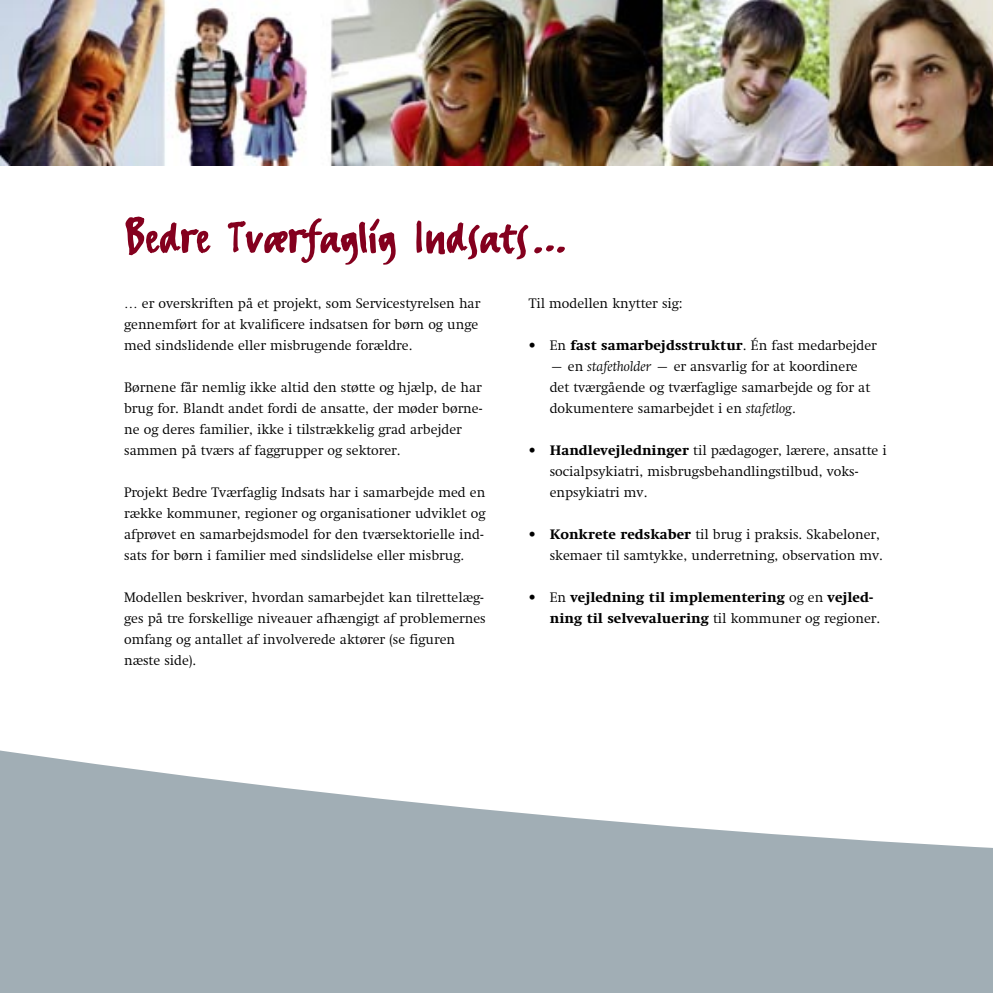
<style>
.page{position:relative;width:993px;height:993px;background:#fff}
.page>*{position:absolute;margin:0;border:0;box-sizing:border-box;transform-origin:0 0}
.t1{font:56px "Erikrighthand";color:#84001e}
.t2{font:300 14px/21px "Swift Com";color:#000}
.t3{font:800 14px/21px "Swift Com";color:#000}
.s1{font-weight:300}
.s2{font-style:italic}
.s3{font-weight:800}
</style>
<div class="page">
<svg style="left:0;top:750px;width:992px;height:242px;fill:#a1aeb5"></svg>
<img style="left:0;top:0;width:992px;height:165px">
<h1 class="t1" style="left:124px;top:201px;width:444px">Bedre Tværfaglig Indsats…</h1>
<p class="t2" style="left:124px;top:294px;width:357px">… er overskriften på et projekt, som Servicestyrelsen har gennemført for at kvalificere indsatsen for børn og unge med sindslidende eller misbrugende forældre.</p>
<p class="t2" style="left:124px;top:378px;width:360px">Børnene får nemlig ikke altid den støtte og hjælp, de har brug for. Blandt andet fordi de ansatte, der møder børne&shy;ne og deres familier, ikke i tilstrækkelig grad arbejder sammen på tværs af faggrupper og sektorer.</p>
<p class="t2" style="left:124px;top:483px;width:362px;text-align:justify">Projekt Bedre Tværfaglig Indsats har i samarbejde med en række kommuner, regioner og organisationer udviklet og afprøvet en samarbejdsmodel for den tværsektorielle ind&shy;sats for børn i familier med sindslidelse eller misbrug.</p>
<p class="t2" style="left:124px;top:588px;width:363px">Modellen beskriver, hvordan samarbejdet kan tilrettelæg&shy;ges på tre forskellige niveauer afhængigt af problemernes omfang og antallet af involverede aktører (se figuren næste side).</p>
<p class="t2" style="left:528px;top:294px;width:155px">Til modellen knytter sig:</p>
<p class="t3" style="left:528px;top:336px;width:349px"><span class="s1">• En</span> fast samarbejdsstruktur<span class="s1">. Én fast medarbejder</span></p>
<p class="t2" style="left:549px;top:357px;width:322px">– en <span class="s2">stafetholder</span> – er ansvarlig for at koordinere det tværgående og tværfaglige samarbejde og for at dokumentere samarbejdet i en <span class="s2">stafetlog</span>.</p>
<p class="t2" style="left:549px;top:441px;width:338px;text-indent:-21px">• <span class="s3">Handlevejledninger</span> til pædagoger, lærere, ansatte i socialpsykiatri, misbrugsbehandlingstilbud, voks&shy;enpsykiatri mv.</p>
<p class="t2" style="left:528px;top:525px;width:355px;text-align:right">• <span class="s3">Konkrete redskaber</span> til brug i praksis. Skabeloner, skemaer til samtykke, underretning, observation mv.</p>
<p class="t3" style="left:549px;top:588px;width:332px;text-indent:-21px"><span class="s1">• En</span> vejledning til implementering <span class="s1">og en</span> vejled&shy;ning til selvevaluering <span class="s1">til kommuner og regioner.</span></p>
</div>
